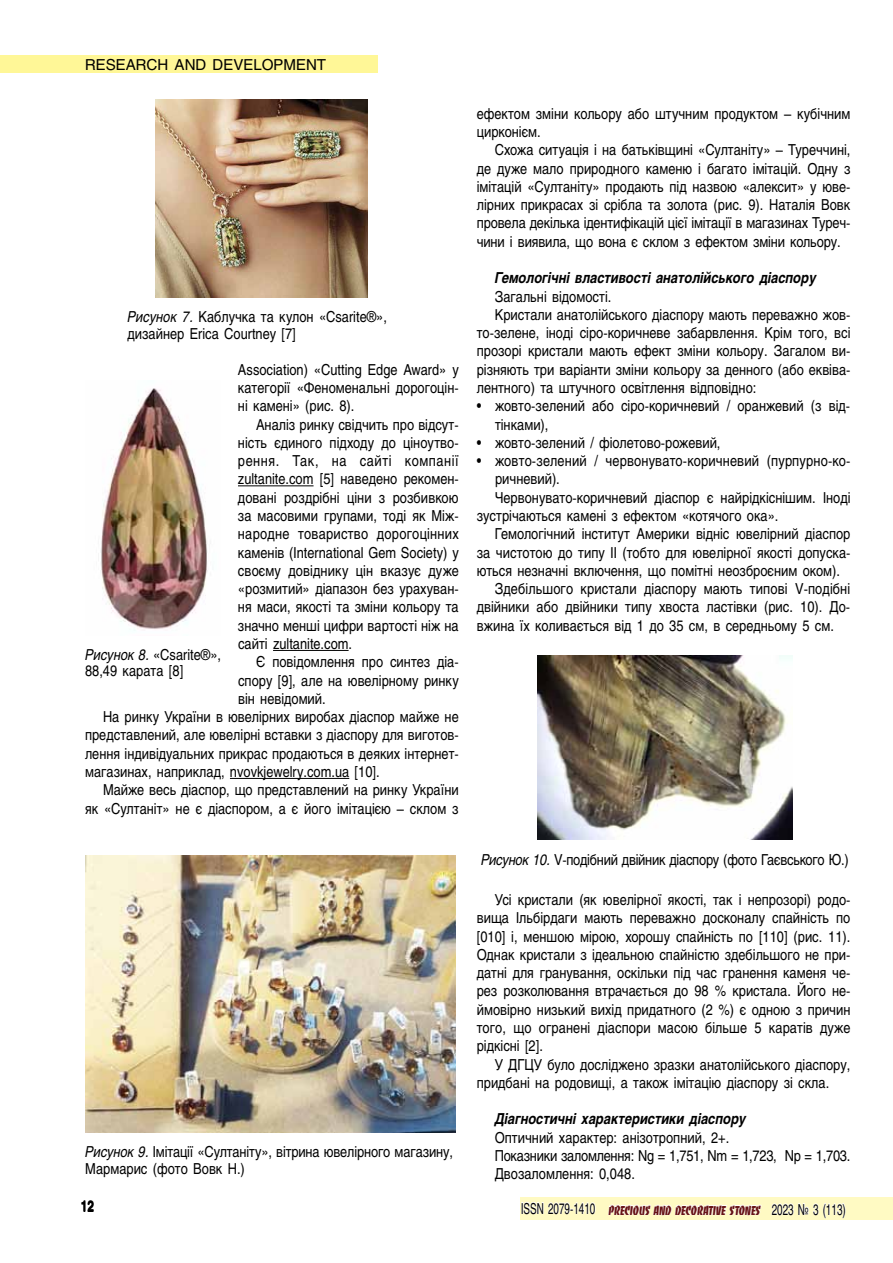
<style>
.page{position:relative;width:893px;height:1263px;background:#fff}
.page>*{position:absolute;margin:0;border:0;box-sizing:border-box;transform-origin:0 0}
.t1{font:15px/18.3px "Helios";color:#000;scale:.85 1}
.t2{font:italic 700 15px "Helios";color:#000;scale:.85 1}
.t3{font:15px "Helios";letter-spacing:-.02em;color:#000;scale:.85 1}
.t4{font:15px "Helios";color:#000}
.t5{font:700 15px "Helios";color:#000;scale:.8 1}
.t6{font:13.5px "Banco Heavy C";color:#671316;scale:.8 1}
.s1{font-style:italic}
.s2{font-family:"Helios";font-size:15px;color:#000}
</style>
<div class="page">
<div style="left:520px;top:1197px;width:373px;height:23px;background:#fffac3"></div>
<svg style="left:608px;top:1204px;width:154px;height:11px"></svg>
<svg style="left:771px;top:1203px;width:75px;height:15px"></svg>
<svg style="left:522px;top:1202px;width:74px;height:12px"></svg>
<div style="left:0;top:55px;width:378px;height:17px;background:#fff797"></div>
<hr style="left:238px;top:485px;width:76px;height:1px;background:#000">
<hr style="left:273px;top:650px;width:76px;height:1px;background:#000">
<hr style="left:230px;top:778px;width:119px;height:1px;background:#000">
<img style="left:101px;top:388px;width:107px;height:243px">
<img style="left:537px;top:655px;width:255px;height:184px">
<img style="left:156px;top:99px;width:211px;height:199px">
<img style="left:85px;top:855px;width:370px;height:277px">
<p class="t4" style="left:85px;top:55px;width:243px">RESEARCH AND DEVELOPMENT</p>
<p class="t1" style="left:128px;top:308px;width:307px;line-height:16.5px"><span class="s1">Рисунок 7.</span> Каблучка та кулон «Csarite®», дизайнер Erica Courtney [7]</p>
<p class="t1" style="left:238px;top:360px;width:261px;text-align:justify">Association) «Cutting Edge Award» у категорії «Феноменальні дорогоцін&shy;ні камені» (рис. 8).</p>
<p class="t1" style="left:238px;top:415px;width:261px;text-align:justify;text-indent:18px">Аналіз ринку свідчить про відсут&shy;ність єдиного підходу до ціноутво&shy;рення. Так, на сайті компанії zultanite.com [5] наведено рекомен&shy;довані роздрібні ціни з розбивкою за масовими групами, тоді як Між&shy;народне товариство дорогоцінних каменів (International Gem Society) у своєму довіднику цін вказує дуже «розмитий» діапазон без урахуван&shy;ня маси, якості та зміни кольору та значно менші цифри вартості ніж на сайті zultanite.com.</p>
<p class="t1" style="left:256px;top:653px;width:240px">Є повідомлення про синтез діа-</p>
<p class="t1" style="left:238px;top:671px;width:261px">спору [9], але на ювелірному ринку</p>
<p class="t1" style="left:238px;top:689px;width:105px">він невідомий.</p>
<p class="t1" style="left:103px;top:707px;width:420px">На ринку України в ювелірних виробах діаспор майже не</p>
<p class="t1" style="left:85px;top:726px;width:441px">представлений, але ювелірні вставки з діаспору для виготов-</p>
<p class="t1" style="left:85px;top:744px;width:441px">лення індивідуальних прикрас продаються в деяких інтернет-</p>
<p class="t1" style="left:85px;top:762px;width:348px">магазинах, наприклад, nvovkjewelry.com.ua [10].</p>
<p class="t1" style="left:103px;top:781px;width:420px">Майже весь діаспор, що представлений на ринку України</p>
<p class="t1" style="left:85px;top:799px;width:441px">як «Султаніт» не є діаспором, а є його імітацією – склом з</p>
<p class="t1" style="left:85px;top:646px;width:162px;line-height:16.5px"><span class="s1">Рисунок 8.</span> «Csarite®»,<br>88,49 карата [8]</p>
<p class="t1" style="left:85px;top:1143px;width:434px;line-height:16.5px"><span class="s1">Рисунок 9.</span> Імітації «Султаніту», вітрина ювелірного магазину,<br>Мармарис (фото Вовк Н.)</p>
<p class="t1" style="left:477px;top:104px;width:441px">ефектом зміни кольору або штучним продуктом – кубічним цирконієм.</p>
<p class="t1" style="left:477px;top:141px;width:441px;text-align:justify;text-indent:18px">Схожа ситуація і на батьківщині «Султаніту» – Туреччині, де дуже мало природного каменю і багато імітацій. Одну з імітацій «Султаніту» продають під назвою «алексит» у юве&shy;лірних прикрасах зі срібла та золота (рис. 9). Наталія Вовк провела декілька ідентифікацій цієї імітації в магазинах Туреч&shy;чини і виявила, що вона є склом з ефектом зміни кольору.</p>
<p class="t2" style="left:495px;top:269px;width:380px">Гемологічні властивості анатолійського діаспору</p>
<p class="t1" style="left:495px;top:287px;width:139px">Загальні відомості.</p>
<p class="t1" style="left:495px;top:305px;width:420px">Кристали анатолійського діаспору мають переважно жов-</p>
<p class="t1" style="left:477px;top:323px;width:441px">то-зелене, іноді сіро-коричневе забарвлення. Крім того, всі</p>
<p class="t1" style="left:477px;top:342px;width:441px">прозорі кристали мають ефект зміни кольору. Загалом ви-</p>
<p class="t1" style="left:477px;top:360px;width:441px">різняють три варіанти зміни кольору за денного (або еквіва-</p>
<p class="t1" style="left:477px;top:378px;width:330px">лентного) та штучного освітлення відповідно:</p>
<p class="t1" style="left:495px;top:397px;width:419px;text-indent:-18px">• жовто-зелений або сіро-коричневий / оранжевий (з від&shy;тінками),</p>
<p class="t1" style="left:477px;top:433px;width:288px">• жовто-зелений / фіолетово-рожевий,</p>
<p class="t1" style="left:477px;top:451px;width:441px">• жовто-зелений / червонувато-коричневий (пурпурно-ко-</p>
<p class="t1" style="left:495px;top:470px;width:78px">ричневий).</p>
<p class="t1" style="left:495px;top:488px;width:420px">Червонувато-коричневий діаспор є найрідкіснішим. Іноді</p>
<p class="t1" style="left:477px;top:506px;width:356px">зустрічаються камені з ефектом «котячого ока».</p>
<p class="t1" style="left:495px;top:525px;width:420px">Гемологічний інститут Америки відніс ювелірний діаспор</p>
<p class="t1" style="left:477px;top:543px;width:441px">за чистотою до типу II (тобто для ювелірної якості допуска-</p>
<p class="t1" style="left:477px;top:561px;width:429px">ються незначні включення, що помітні неозброєним оком).</p>
<p class="t1" style="left:495px;top:579px;width:420px">Здебільшого кристали діаспору мають типові V-подібні</p>
<p class="t1" style="left:477px;top:598px;width:441px">двійники або двійники типу хвоста ластівки (рис. 10). До-</p>
<p class="t1" style="left:477px;top:616px;width:422px">вжина їх коливається від 1 до 35 см, в середньому 5 см.</p>
<p class="t3" style="left:481px;top:850px;width:434px"><span class="s1">Рисунок 10.</span> V-подібний двійник діаспору (фото Гаєвського Ю.)</p>
<p class="t1" style="left:477px;top:890px;width:441px;text-align:justify;text-indent:18px">Усі кристали (як ювелірної якості, так і непрозорі) родо&shy;вища Ільбірдаги мають переважно досконалу спайність по [010] і, меншою мірою, хорошу спайність по [110] (рис. 11).<br>Однак кристали з ідеальною спайністю здебільшого не при&shy;датні для гранування, оскільки під час гранення каменя че&shy;рез розколювання втрачається до 98 % кристала. Його не&shy;ймовірно низький вихід придатного (2 %) є одною з причин того, що огранені діаспори масою більше 5 каратів дуже рідкісні [2].</p>
<p class="t1" style="left:477px;top:1055px;width:441px;text-indent:18px">У ДГЦУ було досліджено зразки анатолійського діаспору, придбані на родовищі, а також імітацію діаспору зі скла.</p>
<p class="t2" style="left:495px;top:1110px;width:297px">Діагностичні характеристики діаспору</p>
<p class="t1" style="left:495px;top:1128px;width:420px">Оптичний характер: анізотропний, 2+.<br>Показники заломлення: Ng = 1,751, Nm = 1,723, Np = 1,703.<br>Двозаломлення: 0,048.</p>
<p class="t5" style="left:81px;top:1198px;width:18px">12</p>
<p class="t6" style="left:521px;top:1202px;width:407px"><span class="s2">ISSN 2079-1410</span> PRECIOUS AND DECORATIVE STONES <span class="s2">2023 № 3 (113)</span></p>
</div>
